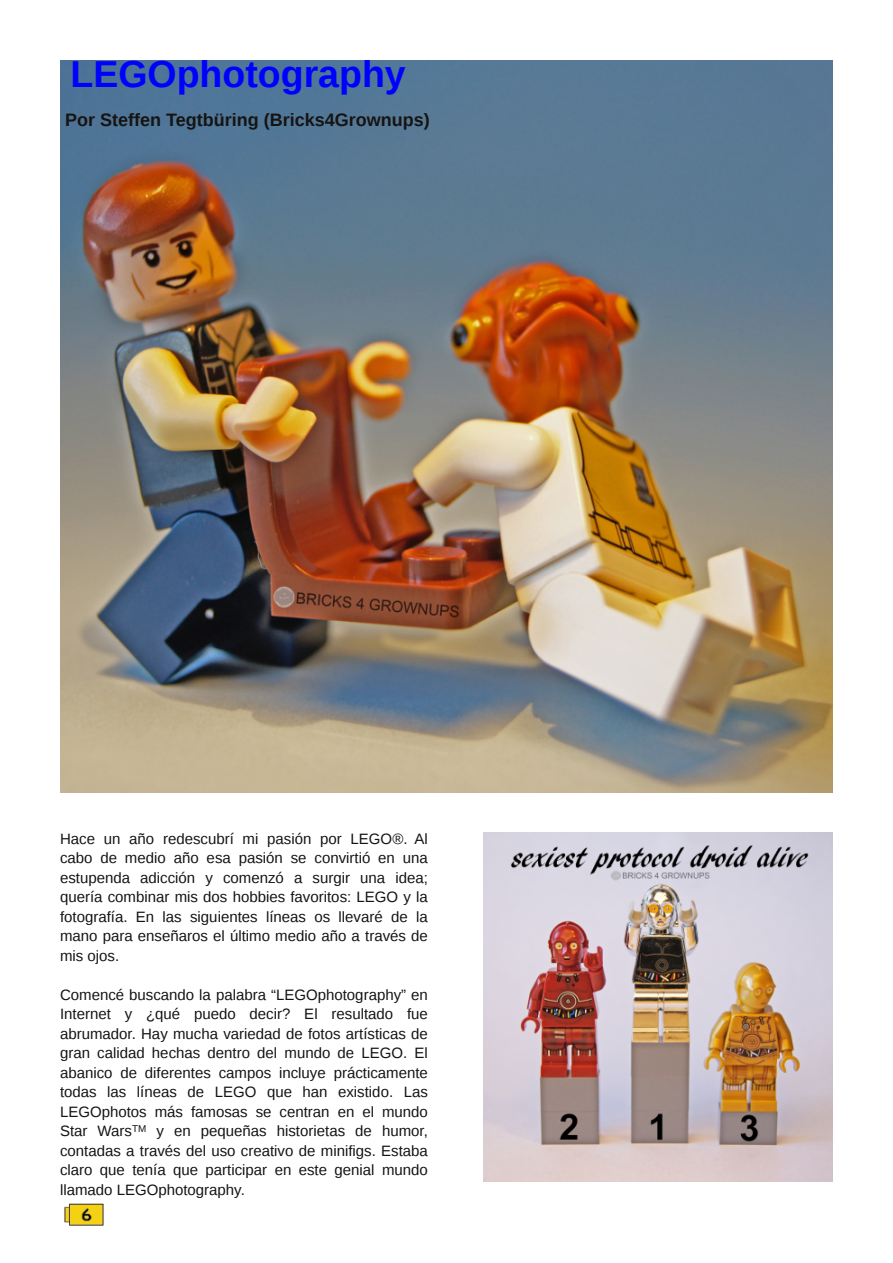
<style>
.page{position:relative;width:893px;height:1263px;background:#fff}
.page>*{position:absolute;margin:0;border:0;box-sizing:border-box;transform-origin:0 0}
.t1{font:700 37.5px "Liberation Sans";color:#00f}
.t2{font:700 18px "Liberation Sans";color:#161413}
.t3{font:15px/19.5px "Liberation Sans";color:#161413;text-align:justify}
</style>
<div class="page">
<img style="left:60px;top:60px;width:772px;height:733px">
<img style="left:64px;top:1203px;width:40px;height:23px">
<img style="left:483px;top:832px;width:349px;height:349px">
<h1 class="t1" style="left:70px;top:53px;width:337px">LEGOphotography</h1>
<p class="t2" style="left:65px;top:109px;width:366px">Por Steffen Tegtbüring (Bricks4Grownups)</p>
<p class="t3" style="left:60px;top:829px;width:369px">Hace un año redescubrí mi pasión por LEGO®. Al cabo de medio año esa pasión se convirtió en una estupenda adicción y comenzó a surgir una idea; quería combinar mis dos hobbies favoritos: LEGO y la fotografía. En las siguientes líneas os llevaré de la mano para enseñaros el último medio año a través de mis ojos.</p>
<p class="t3" style="left:60px;top:985px;width:369px">Comencé buscando la palabra “LEGOphotography” en Internet y ¿qué puedo decir? El resultado fue abrumador. Hay mucha variedad de fotos artísticas de gran calidad hechas dentro del mundo de LEGO. El abanico de diferentes campos incluye prácticamente todas las líneas de LEGO que han existido. Las LEGOphotos más famosas se centran en el mundo Star Wars<sup>TM</sup> y en pequeñas historietas de humor, contadas a través del uso creativo de minifigs. Estaba claro que tenía que participar en este genial mundo llamado LEGOphotography.</p>
</div>
